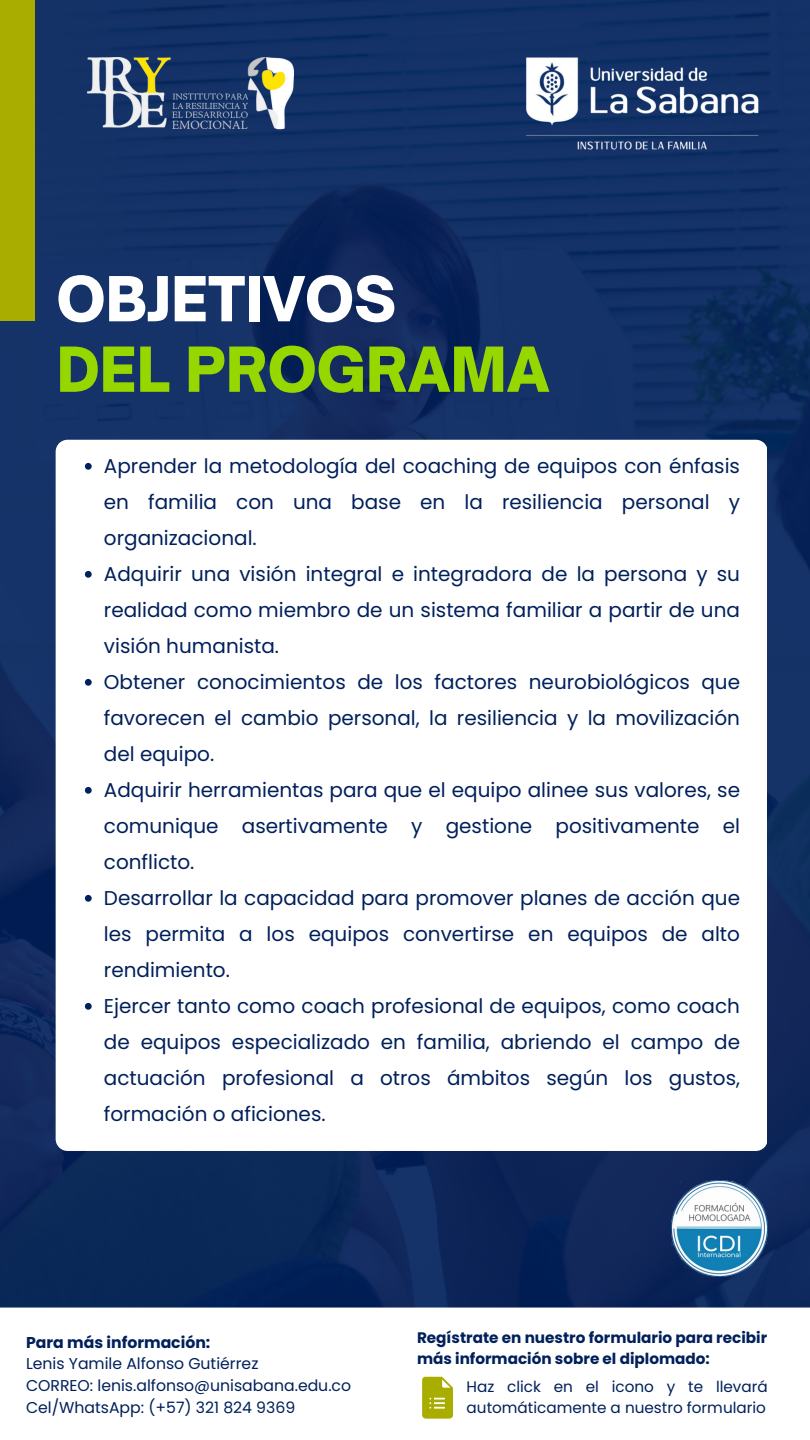
<style>
.page{position:relative;width:810px;height:1440px;background:#fff}
.page>*{position:absolute;margin:0;border:0;box-sizing:border-box;transform-origin:0 0}
.t1{font:900 59.3px/70.5px "Open Sauce One";color:#97d700}
.t2{font:20px/36px "Poppins";color:#00205b;text-align:justify}
.t3{font:15.7px "Poppins";color:#00205b}
.t4{font:700 15.7px "Poppins";color:#00205b}
.t5{font:700 15.2px/21px "Poppins";color:#00205b}
.t6{font:15.2px/21px "Poppins";color:#00205b}
.s1{color:#fff}
</style>
<div class="page">
<img style="left:0;top:0;width:810px;height:1308px">
<div style="left:0;top:0;width:35px;height:321px;background:#a8ad00"></div>
<img style="left:457px;top:5px;width:353px;height:199px">
<svg style="left:56px;top:440px;width:711px;height:711px"></svg>
<svg style="left:85px;top:463px;width:7px;height:7px"></svg>
<svg style="left:85px;top:571px;width:7px;height:7px"></svg>
<svg style="left:85px;top:679px;width:7px;height:7px"></svg>
<svg style="left:85px;top:787px;width:7px;height:7px"></svg>
<svg style="left:85px;top:895px;width:7px;height:7px"></svg>
<svg style="left:85px;top:1003px;width:7px;height:7px"></svg>
<svg style="left:422px;top:1377px;width:31px;height:42px"></svg>
<img style="left:88px;top:57px;width:205px;height:73px">
<img style="left:672px;top:1181px;width:96px;height:96px">
<p class="t1" style="left:57px;top:263px;width:494px"><span class="s1">OBJETIVOS<br></span>DEL PROGRAMA</p>
<p class="t2" style="left:104px;top:448px;width:638px">Aprender la metodología del coaching de equipos con énfasis en familia con una base en la resiliencia personal y organizacional.</p>
<p class="t2" style="left:104px;top:556px;width:638px">Adquirir una visión integral e integradora de la persona y su realidad como miembro de un sistema familiar a partir de una visión humanista.</p>
<h1 class="t2" style="left:104px;top:664px;width:638px">Obtener conocimientos de los factores neurobiológicos que favorecen el cambio personal, la resiliencia y la movilización del equipo.</h1>
<p class="t2" style="left:104px;top:772px;width:638px">Adquirir herramientas para que el equipo alinee sus valores, se comunique asertivamente y gestione positivamente el conflicto.</p>
<p class="t2" style="left:104px;top:880px;width:638px">Desarrollar la capacidad para promover planes de acción que les permita a los equipos convertirse en equipos de alto rendimiento.</p>
<p class="t2" style="left:104px;top:988px;width:638px">Ejercer tanto como coach profesional de equipos, como coach de equipos especializado en familia, abriendo el campo de actuación profesional a otros ámbitos según los gustos, formación o aficiones.</p>
<p class="t4" style="left:26px;top:1331px;width:186px">Para más información:</p>
<p class="t3" style="left:26px;top:1353px;width:234px">Lenis Yamile Alfonso Gutiérrez</p>
<p class="t3" style="left:26px;top:1375px;width:327px">CORREO: lenis.alfonso@unisabana.edu.co</p>
<p class="t3" style="left:26px;top:1396px;width:271px">Cel/WhatsApp: (+57) 321 824 9369</p>
<p class="t5" style="left:417px;top:1327px;width:352px">Regístrate en nuestro formulario para recibir más información sobre el diplomado:</p>
<p class="t6" style="left:467px;top:1376px;width:303px">Haz click en el icono y te llevará automáticamente a nuestro formulario</p>
</div>
